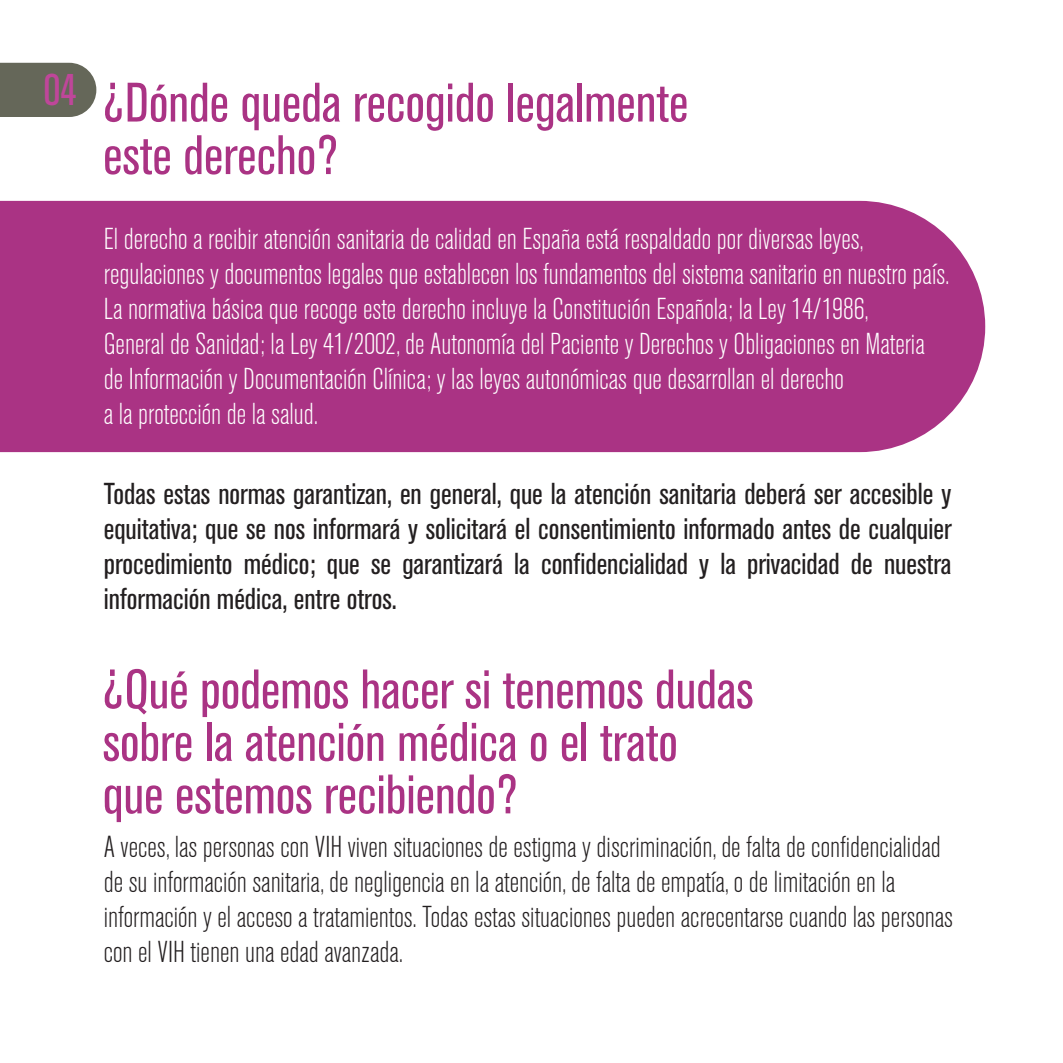
<style>
.page{position:relative;width:1063px;height:1063px;background:#fff}
.page>*{position:absolute;margin:0;border:0;box-sizing:border-box;transform-origin:0 0}
.t1{font:condensed 55px/52.5px "Akzidenz Grotesk BQ";color:#aa3384}
.t2{font:condensed 44px "Akzidenz Grotesk BQ";color:#bf469a}
.t3{font:300 condensed 30px/35px "Akzidenz Grotesk BQ";color:#fff}
.t4{font:300 condensed 30px/35px "Akzidenz Grotesk BQ";color:#231f20}
.t5{font:condensed 30px/35px "Akzidenz Grotesk BQ";color:#231f20;text-align:justify}
</style>
<div class="page">
<div style="left:0;top:201px;width:985px;height:251px;background:#aa3384"></div>
<div style="left:0;top:63px;width:96px;height:54px;background:#656759"></div>
<h2 class="t2" style="left:44px;top:65px;width:34px">04</h2>
<h1 class="t1" style="left:103px;top:77px;width:587px">¿Dónde queda recogido legalmente este derecho?</h1>
<p class="t3" style="left:104px;top:222px;width:847px">El derecho a recibir atención sanitaria de calidad en España está respaldado por diversas leyes, regulaciones y documentos legales que establecen los fundamentos del sistema sanitario en nuestro país.<br>La normativa básica que recoge este derecho incluye la Constitución Española; la Ley 14/1986,<br>General de Sanidad; la Ley 41/2002, de Autonomía del Paciente y Derechos y Obligaciones en Materia de Información y Documentación Clínica; y las leyes autonómicas que desarrollan el derecho<br>a la protección de la salud.</p>
<p class="t5" style="left:104px;top:477px;width:849px">Todas estas normas garantizan, en general, que la atención sanitaria deberá ser accesible y equitativa; que se nos informará y solicitará el consentimiento informado antes de cualquier procedimiento médico; que se garantizará la confidencialidad y la privacidad de nuestra información médica, entre otros.</p>
<h1 class="t1" style="left:103px;top:664px;width:652px">¿Qué podemos hacer si tenemos dudas sobre la atención médica o el trato<br>que estemos recibiendo?</h1>
<p class="t4" style="left:104px;top:830px;width:851px">A veces, las personas con VIH viven situaciones de estigma y discriminación, de falta de confidencialidad de su información sanitaria, de negligencia en la atención, de falta de empatía, o de limitación en la información y el acceso a tratamientos. Todas estas situaciones pueden acrecentarse cuando las personas con el VIH tienen una edad avanzada.</p>
</div>
